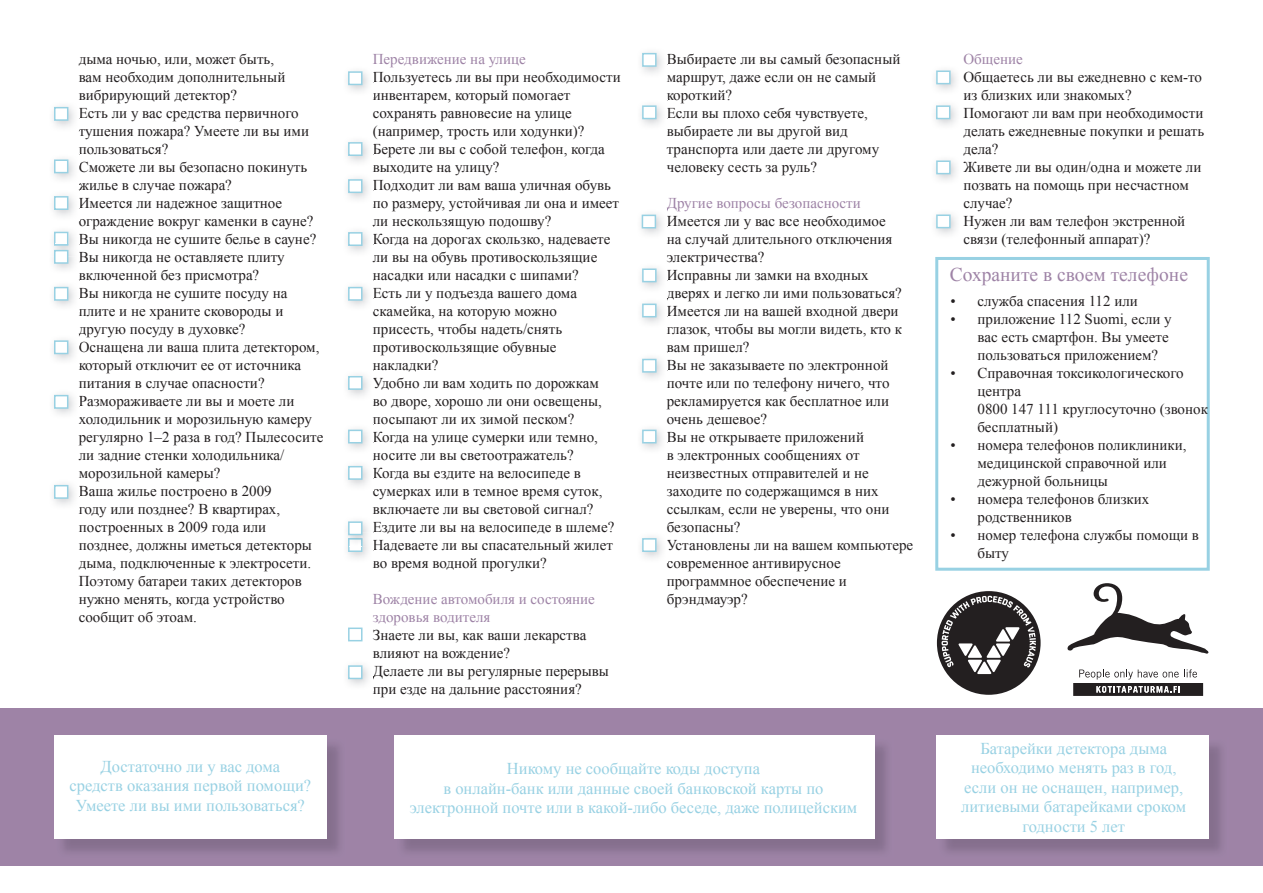
<style>
.page{position:relative;width:1263px;height:893px;background:#fff}
.page>*{position:absolute;margin:0;border:0;box-sizing:border-box;transform-origin:0 0}
.t1{font:19.5px "Times New Roman";color:#9e83a6}
.t2{font:16.5px/19.5px "Times New Roman";color:#98d1e3;text-align:center}
.t3{font:15px/18px "Times New Roman";color:#231f20}
.t4{font:15px/18px "Times New Roman";color:#9e83a6}
</style>
<div class="page">
<div style="left:0;top:708px;width:1263px;height:157px;background:#9e83a6"></div>
<div style="left:54px;top:736px;width:273px;height:103px;background:#fff"></div>
<div style="left:936px;top:736px;width:273px;height:103px;background:#fff"></div>
<img style="left:403px;top:738px;width:483px;height:114px">
<div style="left:394px;top:736px;width:480px;height:103px;background:#fff"></div>
<div style="left:348px;top:627px;width:14px;height:14px;border:2px solid #98d1e3"></div>
<div style="left:935px;top:257px;width:275px;height:314px;border:3px solid #98d1e3"></div>
<svg style="left:1067px;top:583px;width:142px;height:71px"></svg>
<svg style="left:1073px;top:669px;width:130px;height:27px"></svg>
<svg style="left:937px;top:591px;width:103px;height:104px"></svg>
<img style="left:53px;top:106px;width:26px;height:26px">
<div style="left:54px;top:107px;width:14px;height:14px;background:#fff;border:2px solid #98d1e3"></div>
<img style="left:53px;top:159px;width:21px;height:20px">
<div style="left:54px;top:159px;width:14px;height:14px;background:#fff;border:2px solid #98d1e3"></div>
<img style="left:53px;top:195px;width:21px;height:21px">
<div style="left:54px;top:196px;width:14px;height:14px;background:#fff;border:2px solid #98d1e3"></div>
<img style="left:53px;top:231px;width:21px;height:39px">
<img style="left:53px;top:286px;width:21px;height:20px">
<div style="left:54px;top:287px;width:14px;height:14px;background:#fff;border:2px solid #98d1e3"></div>
<img style="left:53px;top:244px;width:21px;height:12px">
<svg style="left:54px;top:232px;width:14px;height:14px"></svg>
<div style="left:54px;top:250px;width:14px;height:14px;background:#fff;border:2px solid #98d1e3"></div>
<img style="left:53px;top:340px;width:21px;height:20px">
<div style="left:54px;top:340px;width:14px;height:14px;background:#fff;border:2px solid #98d1e3"></div>
<img style="left:53px;top:394px;width:21px;height:20px">
<div style="left:54px;top:395px;width:14px;height:14px;background:#fff;border:2px solid #98d1e3"></div>
<img style="left:53px;top:484px;width:21px;height:21px">
<div style="left:54px;top:485px;width:14px;height:14px;background:#fff;border:2px solid #98d1e3"></div>
<img style="left:347px;top:665px;width:21px;height:20px">
<div style="left:348px;top:665px;width:14px;height:14px;background:#fff;border:2px solid #98d1e3"></div>
<img style="left:347px;top:71px;width:21px;height:20px">
<div style="left:348px;top:71px;width:14px;height:14px;background:#fff;border:2px solid #98d1e3"></div>
<img style="left:347px;top:141px;width:21px;height:21px">
<div style="left:348px;top:142px;width:14px;height:14px;background:#fff;border:2px solid #98d1e3"></div>
<img style="left:347px;top:521px;width:21px;height:37px">
<img style="left:347px;top:178px;width:21px;height:21px">
<div style="left:348px;top:179px;width:14px;height:14px;background:#fff;border:2px solid #98d1e3"></div>
<img style="left:347px;top:231px;width:21px;height:21px">
<div style="left:348px;top:232px;width:14px;height:14px;background:#fff;border:2px solid #98d1e3"></div>
<img style="left:347px;top:286px;width:21px;height:20px">
<div style="left:348px;top:287px;width:14px;height:14px;background:#fff;border:2px solid #98d1e3"></div>
<img style="left:347px;top:375px;width:21px;height:21px">
<div style="left:348px;top:376px;width:14px;height:14px;background:#fff;border:2px solid #98d1e3"></div>
<img style="left:347px;top:429px;width:21px;height:20px">
<div style="left:348px;top:430px;width:14px;height:13px;background:#fff;border:2px solid #98d1e3"></div>
<img style="left:347px;top:532px;width:21px;height:14px">
<svg style="left:348px;top:546px;width:14px;height:6px"></svg>
<img style="left:348px;top:538px;width:14px;height:8px">
<div style="left:348px;top:521px;width:14px;height:14px;background:#fff;border:2px solid #98d1e3"></div>
<img style="left:641px;top:269px;width:21px;height:19px">
<div style="left:642px;top:268px;width:15px;height:14px;background:#fff;border:2px solid #98d1e3"></div>
<div style="left:642px;top:53px;width:15px;height:14px;background:#fff;border:2px solid #98d1e3"></div>
<img style="left:641px;top:106px;width:21px;height:19px">
<div style="left:642px;top:105px;width:15px;height:14px;background:#fff;border:2px solid #98d1e3"></div>
<img style="left:641px;top:214px;width:21px;height:20px">
<div style="left:642px;top:215px;width:14px;height:13px;background:#fff;border:2px solid #98d1e3"></div>
<div style="left:642px;top:359px;width:15px;height:14px;background:#fff;border:2px solid #98d1e3"></div>
<img style="left:641px;top:429px;width:21px;height:20px">
<div style="left:642px;top:430px;width:15px;height:13px;background:#fff;border:2px solid #98d1e3"></div>
<div style="left:642px;top:538px;width:15px;height:14px;background:#fff;border:2px solid #98d1e3"></div>
<img style="left:935px;top:105px;width:21px;height:20px">
<div style="left:936px;top:105px;width:14px;height:14px;background:#fff;border:2px solid #98d1e3"></div>
<img style="left:935px;top:161px;width:21px;height:19px">
<div style="left:936px;top:160px;width:15px;height:14px;background:#fff;border:2px solid #98d1e3"></div>
<img style="left:641px;top:303px;width:21px;height:20px">
<div style="left:642px;top:304px;width:15px;height:13px;background:#fff;border:2px solid #98d1e3"></div>
<img style="left:935px;top:70px;width:21px;height:20px">
<div style="left:936px;top:71px;width:15px;height:13px;background:#fff;border:2px solid #98d1e3"></div>
<img style="left:347px;top:465px;width:21px;height:21px">
<div style="left:348px;top:466px;width:14px;height:14px;background:#fff;border:2px solid #98d1e3"></div>
<img style="left:935px;top:215px;width:21px;height:19px">
<div style="left:936px;top:214px;width:15px;height:14px;background:#fff;border:2px solid #98d1e3"></div>
<p class="t3" style="left:79px;top:50px;width:246px">дыма ночью, или, может быть,<br>вам необходим дополнительный вибрирующий детектор?<br>Есть ли у вас средства первичного тушения пожара? Умеете ли вы ими пользоваться?<br>Сможете ли вы безопасно покинуть жилье в случае пожара?<br>Имеется ли надежное защитное ограждение вокруг каменки в сауне?<br>Вы никогда не сушите белье в сауне?<br>Вы никогда не оставляете плиту включенной без присмотра?<br>Вы никогда не сушите посуду на плите и не храните сковороды и другую посуду в духовке?<br>Оснащена ли ваша плита детектором, который отключит ее от источника питания в случае опасности?<br>Размораживаете ли вы и моете ли холодильник и морозильную камеру регулярно 1–2 раза в год? Пылесосите ли задние стенки холодильника/ морозильной камеры?<br>Ваша жилье построено в 2009<br>году или позднее? В квартирах, построенных в 2009 года или позднее, должны иметься детекторы дыма, подключенные к электросети.<br>Поэтому батареи таких детекторов нужно менять, когда устройство сообщит об этоaм.</p>
<p class="t4" style="left:373px;top:50px;width:154px">Передвижение на улице</p>
<p class="t3" style="left:373px;top:68px;width:249px">Пользуетесь ли вы при необходимости инвентарем, который помогает сохранять равновесие на улице (например, трость или ходунки)?<br>Берете ли вы с собой телефон, когда выходите на улицу?<br>Подходит ли вам ваша уличная обувь по размеру, устойчивая ли она и имеет ли нескользящую подошву?<br>Когда на дорогах скользко, надеваете ли вы на обувь противоскользящие насадки или насадки с шипами?<br>Есть ли у подъезда вашего дома скамейка, на которую можно присесть, чтобы надеть/снять противоскользящие обувные накладки?<br>Удобно ли вам ходить по дорожкам<br>во дворе, хорошо ли они освещены, посыпают ли их зимой песком?<br>Когда на улице сумерки или темно, носите ли вы светоотражатель?<br>Когда вы ездите на велосипеде в сумерках или в темное время суток, включаете ли вы световой сигнал?<br>Ездите ли вы на велосипеде в шлеме?<br>Надеваете ли вы спасательный жилет во время водной прогулки?</p>
<p class="t4" style="left:373px;top:590px;width:224px">Вождение автомобиля и состояние здоровья водителя</p>
<p class="t3" style="left:373px;top:626px;width:238px">Знаете ли вы, как ваши лекарства влияют на вождение?<br>Делаете ли вы регулярные перерывы при езде на дальние расстояния?</p>
<p class="t3" style="left:667px;top:50px;width:235px">Выбираете ли вы самый безопасный маршрут, даже если он не самый короткий?<br>Если вы плохо себя чувствуете, выбираете ли вы другой вид транспорта или даете ли другому человеку сесть за руль?</p>
<p class="t4" style="left:667px;top:194px;width:196px">Другие вопросы безопасности</p>
<p class="t3" style="left:667px;top:212px;width:248px">Имеется ли у вас все необходимое<br>на случай длительного отключения электричества?<br>Исправны ли замки на входных дверях и легко ли ими пользоваться?<br>Имеется ли на вашей входной двери глазок, чтобы вы могли видеть, кто к вам пришел?<br>Вы не заказываете по электронной почте или по телефону ничего, что рекламируется как бесплатное или очень дешевое?<br>Вы не открываете приложений<br>в электронных сообщениях от неизвестных отправителей и не заходите по содержащимся в них ссылкам, если не уверены, что они безопасны?<br>Установлены ли на вашем компьютере современное антивирусное программное обеспечение и брэндмауэр?</p>
<p class="t2" style="left:69px;top:756px;width:243px">Достаточно ли у вас дома<br>средств оказания первой помощи?<br>Умеете ли вы ими пользоваться?</p>
<p class="t2" style="left:410px;top:758px;width:449px">Никому не сообщайте коды доступа<br>в онлайн-банк или данные своей банковской карты по электронной почте или в какой-либо беседе, даже полицейским</p>
<p class="t4" style="left:963px;top:50px;width:61px">Общение</p>
<p class="t3" style="left:963px;top:68px;width:242px">Общаетесь ли вы ежедневно с кем-то из близких или знакомых?<br>Помогают ли вам при необходимости делать ежедневные покупки и решать дела?<br>Живете ли вы один/одна и можете ли позвать на помощь при несчастном случае?<br>Нужен ли вам телефон экстренной связи (телефонный аппарат)?</p>
<h1 class="t1" style="left:950px;top:262px;width:240px">Сохраните в своем телефоне</h1>
<p class="t3" style="left:950px;top:291px;width:189px">• служба спасения 112 или</p>
<p class="t3" style="left:977px;top:309px;width:196px;text-indent:-27px">• приложение 112 Suomi, если у вас есть смартфон. Вы умеете пользоваться приложением?</p>
<p class="t3" style="left:977px;top:363px;width:232px;text-indent:-27px">• Справочная токсикологического центра<br>0800 147 111 круглосуточно (звонок бесплатный)</p>
<p class="t3" style="left:977px;top:435px;width:211px;text-indent:-27px">• номера телефонов поликлиники, медицинской справочной или дежурной больницы</p>
<p class="t3" style="left:977px;top:489px;width:173px;text-indent:-27px">• номера телефонов близких родственников</p>
<p class="t3" style="left:977px;top:525px;width:223px;text-indent:-27px">• номер телефона службы помощи в быту</p>
<p class="t2" style="left:961px;top:738px;width:227px">Батарейки детектора дыма необходимо менять раз в год, если он не оснащен, например, литиевыми батарейками сроком годности 5 лет</p>
</div>
